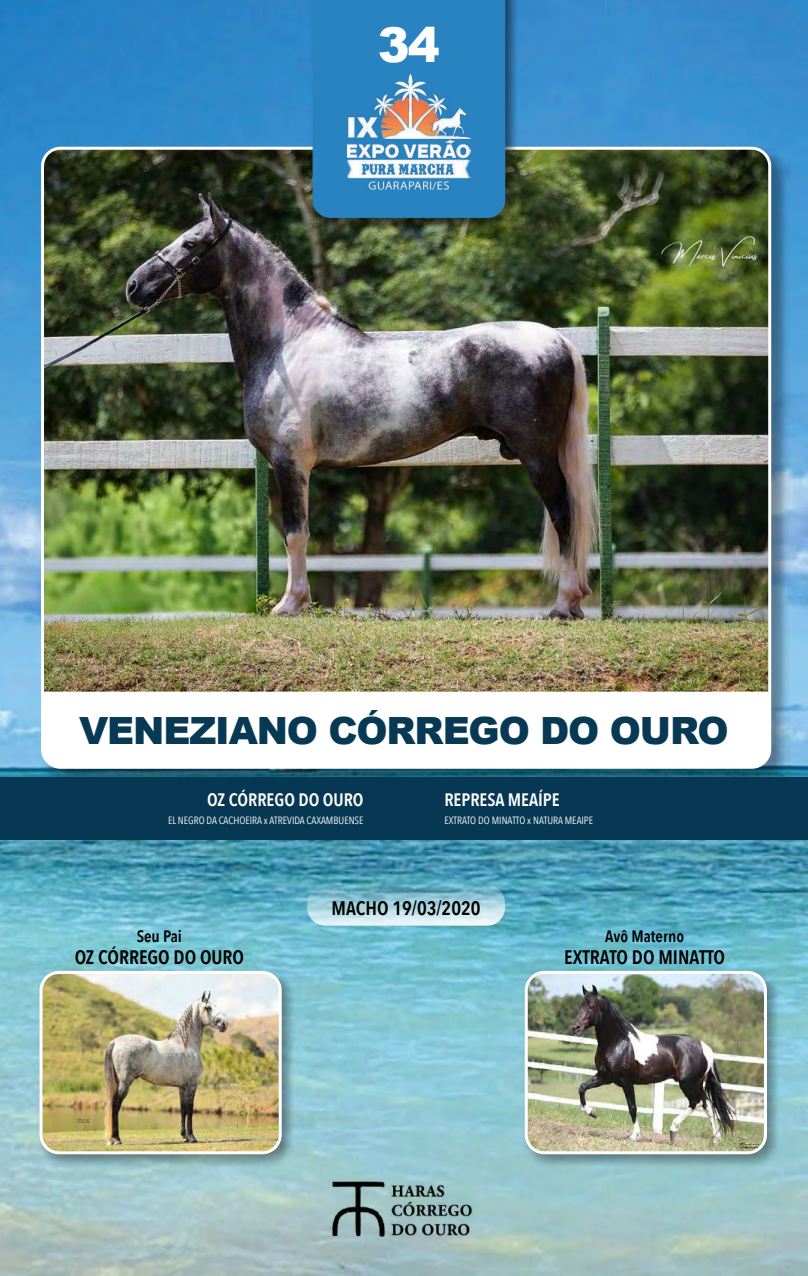
<style>
.page{position:relative;width:808px;height:1276px;background:#fff}
.page>*{position:absolute;margin:0;border:0;box-sizing:border-box;transform-origin:0 0}
.t1{font:900 48px "Arial";color:#fff}
.t2{font:900 37.5px "Arial";letter-spacing:-.03em;color:#073954}
.t3{font:600 19.5px "Avenir Next Condensed";color:#000100}
.t4{font:600 18px "Avenir Next Condensed";color:#fff}
.t5{font:600 16.5px "Avenir Next Condensed";color:#000100}
.t6{font:10.5px "Avenir Next Condensed";color:#fff}
</style>
<div class="page">
<img style="left:0;top:0;width:808px;height:1275px">
<div style="left:43px;top:148px;width:747px;height:639px;background:#000;opacity:.36"></div>
<div style="left:43px;top:148px;width:727px;height:619px;background:#fff;border-radius:18px"></div>
<img style="left:43px;top:148px;width:727px;height:543px">
<div style="left:41px;top:147px;width:730px;height:622px;border:3px solid #fff;border-radius:18px"></div>
<div style="left:310px;top:0;width:210px;height:232px;background:#000;opacity:.52"></div>
<div style="left:313px;top:0;width:192px;height:218px;background:#2983c1"></div>
<img style="left:348px;top:74px;width:122px;height:116px">
<div style="left:37px;top:968px;width:259px;height:200px;background:#000;opacity:.37"></div>
<img style="left:41px;top:972px;width:239px;height:180px">
<div style="left:40px;top:971px;width:242px;height:183px;border:3px solid #fff;border-radius:18px"></div>
<div style="left:522px;top:968px;width:260px;height:200px;background:#000;opacity:.37"></div>
<img style="left:526px;top:972px;width:239px;height:180px">
<div style="left:525px;top:971px;width:242px;height:183px;border:3px solid #fff;border-radius:18px"></div>
<div style="left:0;top:777px;width:808px;height:62px;background:#063753"></div>
<svg style="left:307px;top:885px;width:198px;height:40px;background:#a4cfdb"></svg>
<img style="left:330px;top:1154px;width:149px;height:122px">
<h1 class="t1" style="left:378px;top:10px;width:64px">34</h1>
<h2 class="t2" style="left:79px;top:704px;width:651px">VENEZIANO CÓRREGO DO OURO</h2>
<h3 class="t4" style="left:207px;top:784px;width:158px">OZ CÓRREGO DO OURO</h3>
<h3 class="t4" style="left:444px;top:784px;width:117px">REPRESA MEAÍPE</h3>
<p class="t6" style="left:168px;top:811px;width:197px">EL NEGRO DA CACHOEIRA x ATREVIDA CAXAMBUENSE</p>
<p class="t6" style="left:444px;top:811px;width:150px">EXTRATO DO MINATTO x NATURA MEAIPE</p>
<h3 class="t3" style="left:332px;top:891px;width:151px">MACHO 19/03/2020</h3>
<h3 class="t5" style="left:137px;top:922px;width:47px">Seu Pai</h3>
<h3 class="t5" style="left:605px;top:922px;width:80px">Avô Materno</h3>
<h3 class="t3" style="left:75px;top:940px;width:171px">OZ CÓRREGO DO OURO</h3>
<h3 class="t3" style="left:564px;top:940px;width:162px">EXTRATO DO MINATTO</h3>
</div>
